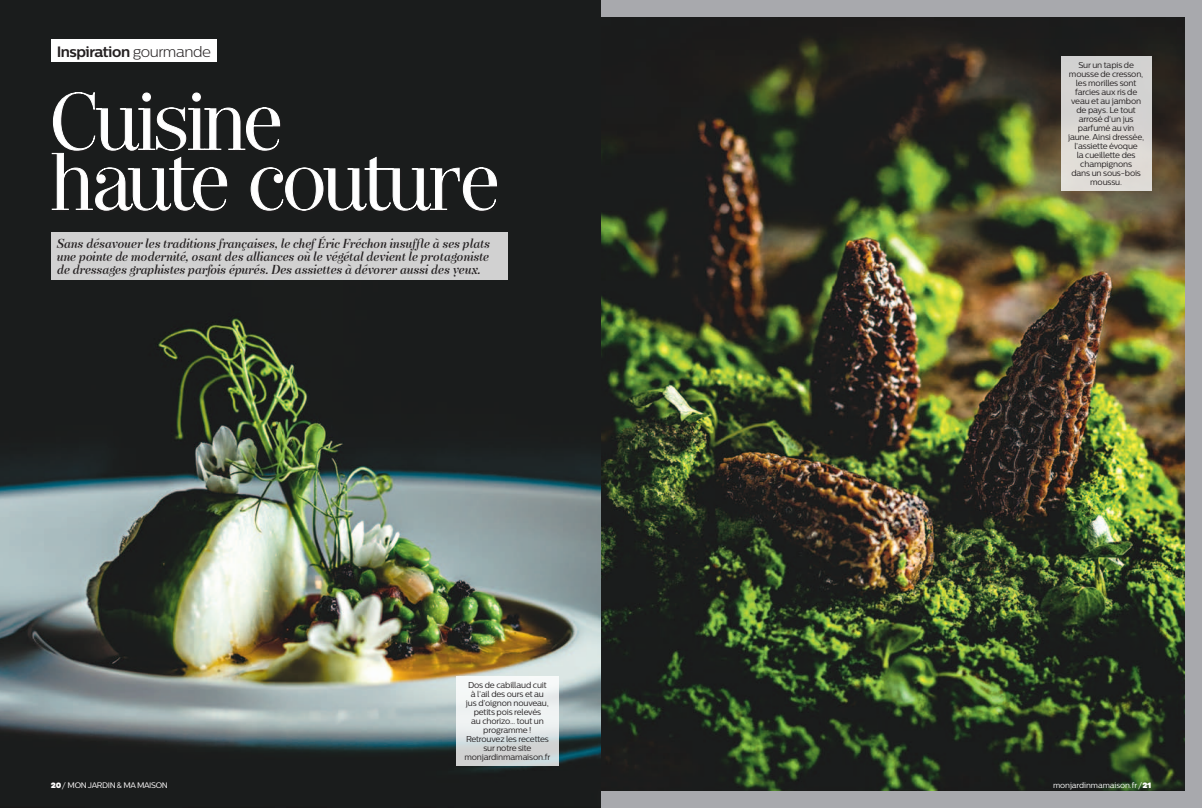
<style>
.page{position:relative;width:1202px;height:808px;background:#a8a9ad}
.page>*{position:absolute;margin:0;border:0;box-sizing:border-box;transform-origin:0 0}
.Grand_titre{font:80px "Narziss";letter-spacing:-.04em;color:#fff}
.Grand_titre-2{font:80px "Narziss";letter-spacing:-.02em;color:#fff}
.t1{font:700 15px "Centrale Sans";letter-spacing:-.03em;color:#231f20}
.chapo{font:italic 500 13px/13px "Narziss Text";letter-spacing:-.02em;color:#231f20;text-align:justify}
.legende{font:8.5px/9px "Centrale Sans";letter-spacing:-.02em;color:#231f20;text-align:center}
.t2{font:8px "Centrale Sans";letter-spacing:-.015em;color:#fff}
.t3{font:8px "Centrale Sans";letter-spacing:-.04em;color:#fff}
.s1{font-weight:300}
.s2{font-family:"Pluto Sans";font-weight:900;color:#231f20}
.s3{color:#231f20}
.s4{font-family:"Pluto Sans";font-weight:900}
</style>
<div class="page">
<img style="left:601px;top:17px;width:584px;height:774px">
<img style="left:0;top:0;width:601px;height:808px">
<div style="left:51px;top:40px;width:166px;height:22px;background:#fff"></div>
<div style="left:52px;top:93px;width:447px;height:120px;background:#1a1c1c"></div>
<svg style="left:52px;top:92px;width:445px;height:119px"></svg>
<div style="left:1061px;top:56px;width:90px;height:135px;background:#d7d5d3"></div>
<div style="left:456px;top:676px;width:102px;height:89px;background:linear-gradient(to bottom,#feffff,#ced3d4)"></div>
<div style="left:51px;top:232px;width:456px;height:48px;background:#d1d1d1"></div>
<h2 class="t1" style="left:57px;top:42px;width:156px">Inspiration <span class="s1">gourmande</span></h2>
<p class="Grand_titre-2" style="left:51px;top:74px;width:233px">Cuisine</p>
<p class="Grand_titre" style="left:51px;top:134px;width:450px">haute couture</p>
<p class="chapo" style="left:57px;top:237px;width:435px">Sans désavouer les traditions françaises, le chef Éric Fréchon insuffle à ses plats une pointe de modernité, osant des alliances où le végétal devient le protagoniste de dressages graphistes parfois épurés. Des assiettes à dévorer aussi des yeux.</p>
<p class="legende" style="left:466px;top:680px;width:84px">Dos de cabillaud cuit à l’ail des ours et au jus d’oignon nouveau, petits pois relevés<br>au chorizo… tout un programme !</p>
<p class="legende" style="left:466px;top:734px;width:84px">Retrouvez les recettes sur notre site</p>
<p class="legende" style="left:464px;top:752px;width:87px">monjardinmamaison.fr</p>
<p class="legende" style="left:1068px;top:61px;width:78px">Sur un tapis de mousse de cresson, les morilles sont farcies aux ris de veau et au jambon de pays. Le tout arrosé d’un jus parfumé au vin jaune. Ainsi dressée, l’assiette évoque<br>la cueillette des champignons<br>dans un sous-bois moussu.</p>
<p class="t3" style="left:51px;top:781px;width:119px"><span class="s2">20</span><span class="s3">/ M</span>ON JARDIN &amp; MA MAISON</p>
<p class="t2" style="left:1053px;top:781px;width:100px">monjardinmamaison.fr /<span class="s4">21</span></p>
</div>
